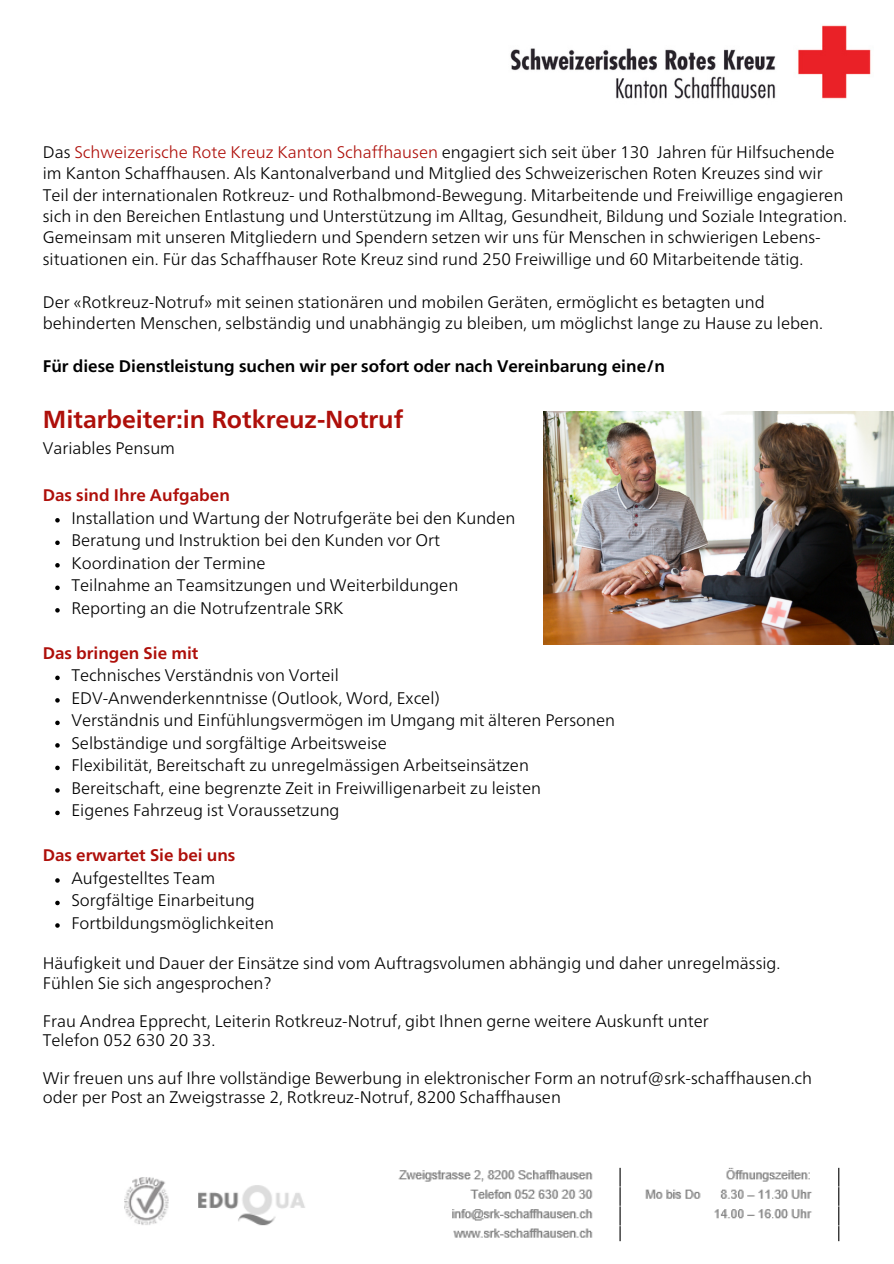
<style>
.page{position:relative;width:894px;height:1264px;background:#fff}
.page>*{position:absolute;margin:0;border:0;box-sizing:border-box;transform-origin:0 0}
.t1{font:700 24.6px "Frutiger Neue LTW1 G";color:#ae0f0a}
.t2{font:300 16.8px/21.3px "Frutiger Neue LTW1 G";color:#000}
.t3{font:700 16.8px "Frutiger Neue LTW1 G";color:#000}
.t4{font:700 16.8px "Frutiger Neue LTW1 G";color:#ae0f0a}
.s1{color:#ae0f0a}
</style>
<div class="page">
<img style="left:510px;top:25px;width:361px;height:74px">
<svg style="left:55px;top:518px;width:5px;height:4px"></svg>
<svg style="left:55px;top:540px;width:5px;height:5px"></svg>
<svg style="left:55px;top:563px;width:5px;height:4px"></svg>
<svg style="left:55px;top:585px;width:5px;height:5px"></svg>
<svg style="left:55px;top:608px;width:5px;height:4px"></svg>
<svg style="left:55px;top:675px;width:5px;height:5px"></svg>
<svg style="left:55px;top:698px;width:5px;height:4px"></svg>
<svg style="left:55px;top:720px;width:5px;height:5px"></svg>
<svg style="left:55px;top:743px;width:5px;height:4px"></svg>
<svg style="left:55px;top:765px;width:5px;height:5px"></svg>
<svg style="left:55px;top:788px;width:5px;height:4px"></svg>
<svg style="left:55px;top:810px;width:5px;height:5px"></svg>
<svg style="left:55px;top:878px;width:5px;height:4px"></svg>
<svg style="left:55px;top:900px;width:5px;height:5px"></svg>
<svg style="left:55px;top:923px;width:5px;height:4px"></svg>
<img style="left:124px;top:1167px;width:716px;height:75px">
<img style="left:543px;top:411px;width:350px;height:233px">
<p class="t2" style="left:43px;top:143px;width:805px">Das <span class="s1">Schweizerische Rote Kreuz Kanton Schaffhausen</span> engagiert sich seit über 130 Jahren für Hilfsuchende im Kanton Schaffhausen. Als Kantonalverband und Mitglied des Schweizerischen Roten Kreuzes sind wir Teil der internationalen Rotkreuz- und Rothalbmond-Bewegung. Mitarbeitende und Freiwillige engagieren sich in den Bereichen Entlastung und Unterstützung im Alltag, Gesundheit, Bildung und Soziale Integration.<br>Gemeinsam mit unseren Mitgliedern und Spendern setzen wir uns für Menschen in schwierigen Lebens&shy;situationen ein. Für das Schaffhauser Rote Kreuz sind rund 250 Freiwillige und 60 Mitarbeitende tätig.</p>
<p class="t2" style="left:43px;top:292px;width:781px">Der «Rotkreuz-Notruf» mit seinen stationären und mobilen Geräten, ermöglicht es betagten und behinderten Menschen, selbständig und unabhängig zu bleiben, um möglichst lange zu Hause zu leben.</p>
<h2 class="t3" style="left:43px;top:359px;width:623px">Für diese Dienstleistung suchen wir per sofort oder nach Vereinbarung eine/n</h2>
<h1 class="t1" style="left:43px;top:409px;width:362px">Mitarbeiter:in Rotkreuz-Notruf</h1>
<h1 class="t2" style="left:43px;top:439px;width:134px">Variables Pensum</h1>
<h2 class="t4" style="left:43px;top:488px;width:188px">Das sind Ihre Aufgaben</h2>
<p class="t2" style="left:71px;top:508px;width:445px">Installation und Wartung der Notrufgeräte bei den Kunden</p>
<p class="t2" style="left:71px;top:531px;width:370px">Beratung und Instruktion bei den Kunden vor Ort</p>
<p class="t2" style="left:71px;top:553px;width:195px">Koordination der Termine</p>
<p class="t2" style="left:71px;top:576px;width:388px">Teilnahme an Teamsitzungen und Weiterbildungen</p>
<p class="t2" style="left:71px;top:598px;width:273px">Reporting an die Notrufzentrale SRK</p>
<h2 class="t4" style="left:43px;top:646px;width:157px">Das bringen Sie mit</h2>
<p class="t2" style="left:71px;top:666px;width:269px">Technisches Verständnis von Vorteil</p>
<p class="t2" style="left:71px;top:688px;width:370px">EDV-Anwenderkenntnisse (Outlook, Word, Excel)</p>
<p class="t2" style="left:71px;top:711px;width:545px">Verständnis und Einfühlungsvermögen im Umgang mit älteren Personen</p>
<p class="t2" style="left:71px;top:733px;width:317px">Selbständige und sorgfältige Arbeitsweise</p>
<p class="t2" style="left:71px;top:756px;width:459px">Flexibilität, Bereitschaft zu unregelmässigen Arbeitseinsätzen</p>
<p class="t2" style="left:71px;top:778px;width:471px">Bereitschaft, eine begrenzte Zeit in Freiwilligenarbeit zu leisten</p>
<p class="t2" style="left:71px;top:801px;width:269px">Eigenes Fahrzeug ist Voraussetzung</p>
<h2 class="t4" style="left:43px;top:848px;width:194px">Das erwartet Sie bei uns</h2>
<p class="t2" style="left:71px;top:868px;width:145px">Aufgestelltes Team</p>
<p class="t2" style="left:71px;top:891px;width:185px">Sorgfältige Einarbeitung</p>
<p class="t2" style="left:71px;top:913px;width:204px">Fortbildungsmöglichkeiten</p>
<p class="t2" style="left:43px;top:954px;width:739px">Häufigkeit und Dauer der Einsätze sind vom Auftragsvolumen abhängig und daher unregelmässig.</p>
<p class="t2" style="left:43px;top:973px;width:230px">Fühlen Sie sich angesprochen?</p>
<p class="t2" style="left:43px;top:1011px;width:667px">Frau Andrea Epprecht, Leiterin Rotkreuz-Notruf, gibt Ihnen gerne weitere Auskunft unter</p>
<p class="t2" style="left:43px;top:1030px;width:174px">Telefon 052 630 20 33.</p>
<p class="t2" style="left:43px;top:1069px;width:770px">Wir freuen uns auf Ihre vollständige Bewerbung in elektronischer Form an notruf@srk-schaffhausen.ch</p>
<p class="t2" style="left:43px;top:1088px;width:519px">oder per Post an Zweigstrasse 2, Rotkreuz-Notruf, 8200 Schaffhausen</p>
</div>
